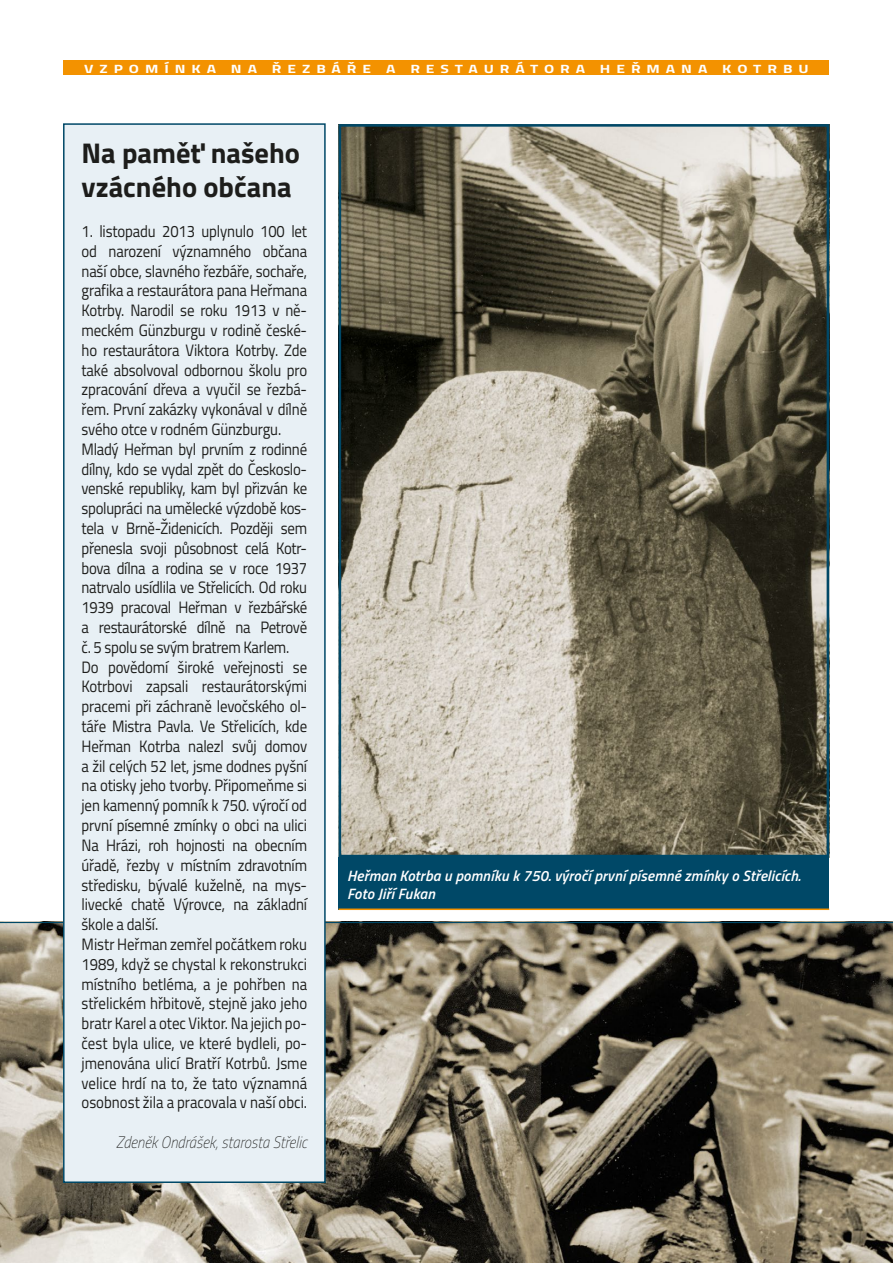
<style>
.page{position:relative;width:893px;height:1263px;background:#fff}
.page>*{position:absolute;margin:0;border:0;box-sizing:border-box;transform-origin:0 0}
.t1{font:700 28.5px/34.2px "Titillium";color:#1d1d1b}
.text{font:16.5px/19.8px "Titillium";letter-spacing:-.01em;color:#1d1d1b;text-align:justify;scale:.9 1}
.t2{font:italic 100 16.5px "Titillium";color:#1d1d1b;scale:.9 1}
.popisek_neg{font:italic 600 15px/18px "Titillium";letter-spacing:.01em;color:#fff}
.t3{font:700 12px "Titillium";letter-spacing:.38em;color:#fff;scale:1.3 1}
</style>
<div class="page">
<div style="left:64px;top:61px;width:765px;height:14px;background:#f39200"></div>
<svg style="left:0;top:922px;width:893px;height:341px;background:#7d7564"></svg>
<div style="left:64px;top:124px;width:261px;height:1058px;background:#e8f0f5"></div>
<div style="left:63px;top:123px;width:263px;height:1060px;border:2px solid #004867"></div>
<img style="left:343px;top:128px;width:482px;height:725px">
<div style="left:339px;top:124px;width:490px;height:733px;border:3px solid #004867"></div>
<div style="left:339px;top:857px;width:490px;height:53px;background:#004867"></div>
<hr style="left:339px;top:908px;width:490px;height:2px;background:#f39200">
<p class="t3" style="left:84px;top:59px;width:559px">VZPOMÍNKA NA ŘEZBÁŘE A RESTAURÁTORA HEŘMANA KOTRBU</p>
<p class="t1" style="left:82px;top:135px;width:220px">Na paměť našeho vzácného občana</p>
<p class="text" style="left:82px;top:221px;width:252px">1. listopadu 2013 uplynulo 100 let od narození významného občana naší obce, slavného řezbáře, sochaře, grafika a restaurátora pana Heřmana Kotrby. Narodil se roku 1913 v ně‑ meckém Günzburgu v rodině české‑ ho restaurátora Viktora Kotrby. Zde také absolvoval odbornou školu pro zpracování dřeva a vyučil se řezbá‑ řem. První zakázky vykonával v dílně svého otce v rodném Günzburgu.</p>
<p class="text" style="left:82px;top:438px;width:252px">Mladý Heřman byl prvním z rodinné dílny, kdo se vydal zpět do Českoslo‑ venské republiky, kam byl přizván ke spolupráci na umělecké výzdobě kos‑ tela v Brně‑Židenicích. Později sem přenesla svoji působnost celá Kotr‑ bova dílna a rodina se v roce 1937 natrvalo usídlila ve Střelicích. Od roku 1939 pracoval Heřman v řezbářské a restaurátorské dílně na Petrově č. 5 spolu se svým bratrem Karlem.</p>
<p class="text" style="left:82px;top:656px;width:252px">Do povědomí široké veřejnosti se Kotrbovi zapsali restaurátorskými pracemi při záchraně levočského ol‑ táře Mistra Pavla. Ve Střelicích, kde Heřman Kotrba nalezl svůj domov a žil celých 52 let, jsme dodnes pyšní na otisky jeho tvorby. Připomeňme si jen kamenný pomník k 750. výročí od první písemné zmínky o obci na ulici Na Hrázi, roh hojnosti na obecním úřadě, řezby v místním zdravotním středisku, bývalé kuželně, na mys‑ livecké chatě Výrovce, na základní škole a další.</p>
<p class="text" style="left:82px;top:933px;width:252px">Mistr Heřman zemřel počátkem roku 1989, když se chystal k rekonstrukci místního betléma, a je pohřben na střelickém hřbitově, stejně jako jeho bratr Karel a otec Viktor. Na jejich po‑ čest byla ulice, ve které bydleli, po‑ jmenována ulicí Bratří Kotrbů. Jsme velice hrdí na to, že tato významná osobnost žila a pracovala v naší obci.</p>
<p class="t2" style="left:116px;top:1130px;width:214px">Zdeněk Ondrášek, starosta Střelic</p>
<p class="popisek_neg" style="left:347px;top:866px;width:455px">Heřman Kotrba u pomníku k 750. výročí první písemné zmínky o Střelicích.<br>Foto Jiří Fukan</p>
</div>
